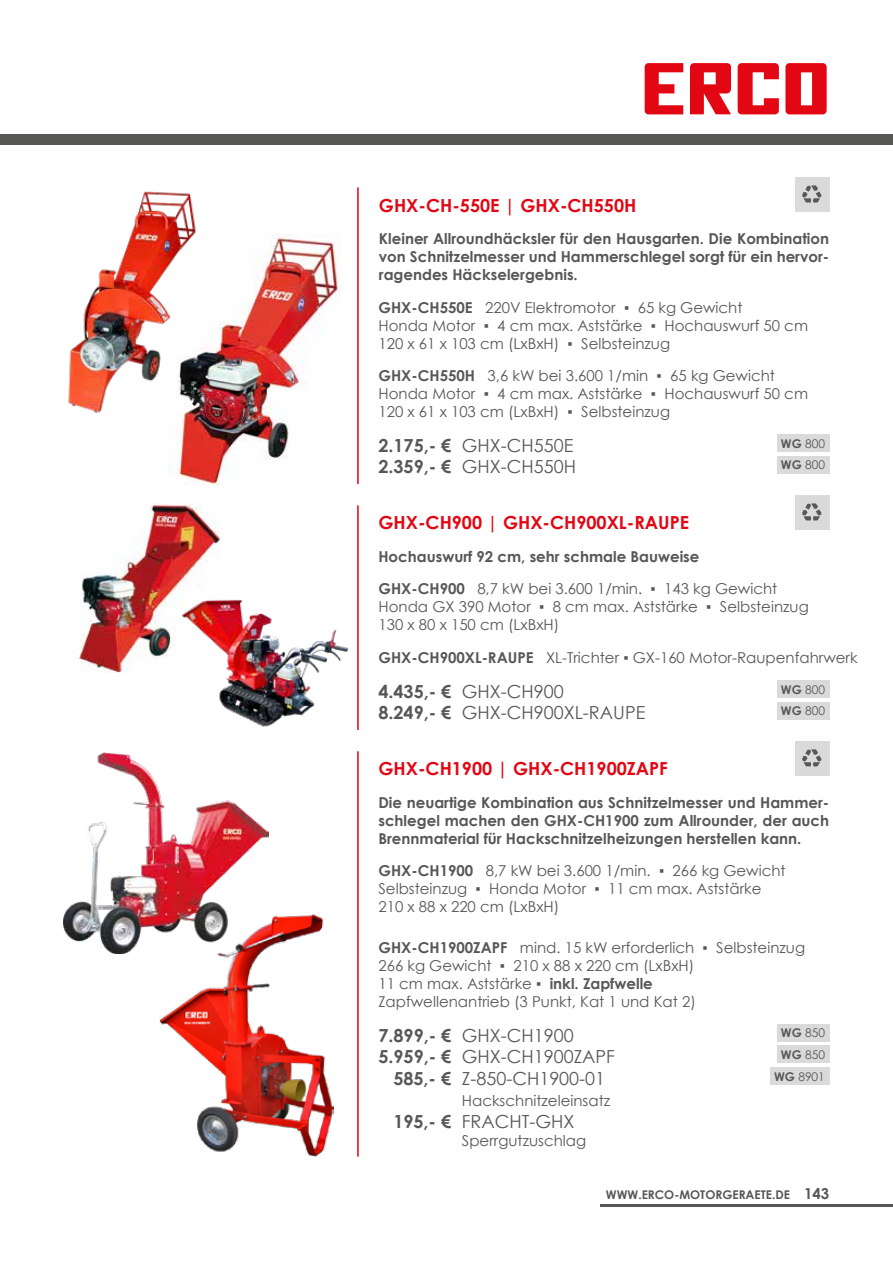
<style>
.page{position:relative;width:893px;height:1263px;background:#fff}
.page>*{position:absolute;margin:0;border:0;box-sizing:border-box;transform-origin:0 0}
.t1{font:18px/21.6px "Century Gothic";color:#575756}
.t2{font:700 18px "Century Gothic";color:#e30613}
.t3{font:700 18px/21.6px "Century Gothic";color:#575756}
.t4{font:15px/18px "Century Gothic";color:#575756}
.t5{font:700 15px/18px "Century Gothic";color:#575756;text-align:justify}
.t6{font:12px/21.6px "Century Gothic";color:#575756;text-align:center}
.t7{font:700 12px "Century Gothic";color:#575756}
.s1{font-weight:700}
.s2{font-size:15px}
</style>
<div class="page">
<div style="left:0;top:134px;width:893px;height:11px;background:#575756"></div>
<img style="left:159px;top:913px;width:174px;height:244px">
<svg style="left:690px;top:63px;width:41px;height:51px"></svg>
<svg style="left:645px;top:63px;width:38px;height:51px"></svg>
<svg style="left:738px;top:63px;width:41px;height:51px"></svg>
<svg style="left:785px;top:63px;width:42px;height:51px"></svg>
<img style="left:64px;top:752px;width:204px;height:202px">
<div style="left:777px;top:434px;width:52px;height:18px;background:#dadada"></div>
<div style="left:777px;top:1024px;width:52px;height:18px;background:#dadada"></div>
<div style="left:777px;top:680px;width:52px;height:18px;background:#dadada"></div>
<div style="left:777px;top:456px;width:52px;height:17px;background:#dadada"></div>
<div style="left:777px;top:1046px;width:52px;height:17px;background:#dadada"></div>
<div style="left:770px;top:1067px;width:59px;height:18px;background:#dadada"></div>
<div style="left:777px;top:702px;width:52px;height:17px;background:#dadada"></div>
<hr style="left:357px;top:187px;width:2px;height:297px;background:#e30613">
<hr style="left:357px;top:751px;width:2px;height:406px;background:#e30613">
<hr style="left:357px;top:505px;width:2px;height:225px;background:#e30613">
<img style="left:169px;top:234px;width:172px;height:250px">
<img style="left:68px;top:191px;width:132px;height:226px">
<img style="left:79px;top:503px;width:142px;height:169px">
<img style="left:177px;top:575px;width:172px;height:152px">
<div style="left:795px;top:741px;width:34px;height:34px;background:#dadada"></div>
<svg style="left:802px;top:749px;width:20px;height:18px"></svg>
<div style="left:795px;top:495px;width:34px;height:34px;background:#dadada"></div>
<svg style="left:802px;top:503px;width:20px;height:18px"></svg>
<div style="left:795px;top:177px;width:34px;height:34px;background:#dadada"></div>
<svg style="left:802px;top:185px;width:20px;height:18px"></svg>
<hr style="left:601px;top:1204px;width:292px;height:3px;background:#575756">
<p class="t2" style="left:379px;top:191px;width:259px">GHX-CH-550E | GHX-CH550H</p>
<p class="t5" style="left:379px;top:229px;width:452px">Kleiner Allroundhäcksler für den Hausgarten. Die Kombination von Schnitzelmesser und Hammerschlegel sorgt für ein hervor&shy;ragendes Häckselergebnis.</p>
<p class="t4" style="left:378px;top:298px;width:431px"><span class="s1">GHX-CH550E</span> 220V Elektromotor ▪ 65 kg Gewicht<br>Honda Motor ▪ 4 cm max. Aststärke ▪ Hochauswurf 50 cm<br>120 x 61 x 103 cm (LxBxH) ▪ Selbsteinzug</p>
<p class="t4" style="left:378px;top:366px;width:431px"><span class="s1">GHX-CH550H</span> 3,6 kW bei 3.600 1/min ▪ 65 kg Gewicht<br>Honda Motor ▪ 4 cm max. Aststärke ▪ Hochauswurf 50 cm<br>120 x 61 x 103 cm (LxBxH) ▪ Selbsteinzug</p>
<p class="t3" style="left:378px;top:434px;width:74px">2.175,- €<br>2.359,- €</p>
<p class="t1" style="left:462px;top:434px;width:116px">GHX-CH550E<br>GHX-CH550H</p>
<p class="t2" style="left:378px;top:509px;width:312px">GHX-CH900 | GHX-CH900XL-RAUPE</p>
<p class="t5" style="left:378px;top:547px;width:323px">Hochauswurf 92 cm, sehr schmale Bauweise</p>
<p class="t6" style="left:781px;top:432px;width:46px"><span class="s1">WG</span> 800</p>
<p class="t6" style="left:781px;top:454px;width:46px"><span class="s1">WG</span> 800</p>
<p class="t4" style="left:378px;top:580px;width:432px"><span class="s1">GHX-CH900</span> 8,7 kW bei 3.600 1/min. ▪ 143 kg Gewicht<br>Honda GX 390 Motor ▪ 8 cm max. Aststärke ▪ Selbsteinzug<br>130 x 80 x 150 cm (LxBxH)</p>
<p class="t4" style="left:378px;top:648px;width:481px"><span class="s1">GHX-CH900XL-RAUPE</span> XL-Trichter ▪ GX-160 Motor-Raupenfahrwerk</p>
<p class="t3" style="left:378px;top:680px;width:74px">4.435,- €<br>8.249,- €</p>
<p class="t1" style="left:462px;top:680px;width:185px">GHX-CH900<br>GHX-CH900XL-RAUPE</p>
<p class="t2" style="left:378px;top:755px;width:291px">GHX-CH1900 | GHX-CH1900ZAPF</p>
<p class="t6" style="left:781px;top:678px;width:46px"><span class="s1">WG</span> 800</p>
<p class="t6" style="left:781px;top:700px;width:46px"><span class="s1">WG</span> 800</p>
<p class="t5" style="left:378px;top:793px;width:452px">Die neuartige Kombination aus Schnitzelmesser und Hammer&shy;schlegel machen den GHX-CH1900 zum Allrounder, der auch Brennmaterial für Hackschnitzelheizungen herstellen kann.</p>
<p class="t4" style="left:378px;top:862px;width:409px"><span class="s1">GHX-CH1900</span> 8,7 kW bei 3.600 1/min. ▪ 266 kg Gewicht<br>Selbsteinzug ▪ Honda Motor ▪ 11 cm max. Aststärke<br>210 x 88 x 220 cm (LxBxH)</p>
<p class="t4" style="left:378px;top:938px;width:428px"><span class="s1">GHX-CH1900ZAPF</span> mind. 15 kW erforderlich ▪ Selbsteinzug 266 kg Gewicht ▪ 210 x 88 x 220 cm (LxBxH)<br>11 cm max. Aststärke ▪ <span class="s1">inkl. Zapfwelle<br></span>Zapfwellenantrieb (3 Punkt, Kat 1 und Kat 2)</p>
<p class="t3" style="left:378px;top:1023px;width:74px;text-align:right">7.899,- €<br>5.959,- €<br>585,- €</p>
<p class="t3" style="left:393px;top:1110px;width:59px">195,- €</p>
<p class="t1" style="left:462px;top:1024px;width:155px">GHX-CH1900<br>GHX-CH1900ZAPF<br>Z-850-CH1900-01</p>
<p class="t4" style="left:462px;top:1092px;width:150px">Hackschnitzeleinsatz</p>
<p class="t1" style="left:462px;top:1110px;width:114px">FRACHT-GHX</p>
<p class="t4" style="left:462px;top:1131px;width:126px">Sperrgutzuschlag</p>
<p class="t6" style="left:781px;top:1022px;width:46px"><span class="s1">WG</span> 850</p>
<p class="t6" style="left:774px;top:1043px;width:52px"><span class="s1">WG</span> 850<br><span class="s1">WG</span> 8901</p>
<p class="t7" style="left:606px;top:1185px;width:225px">WWW.ERCO-MOTORGERAETE.DE <span class="s2">143</span></p>
</div>
